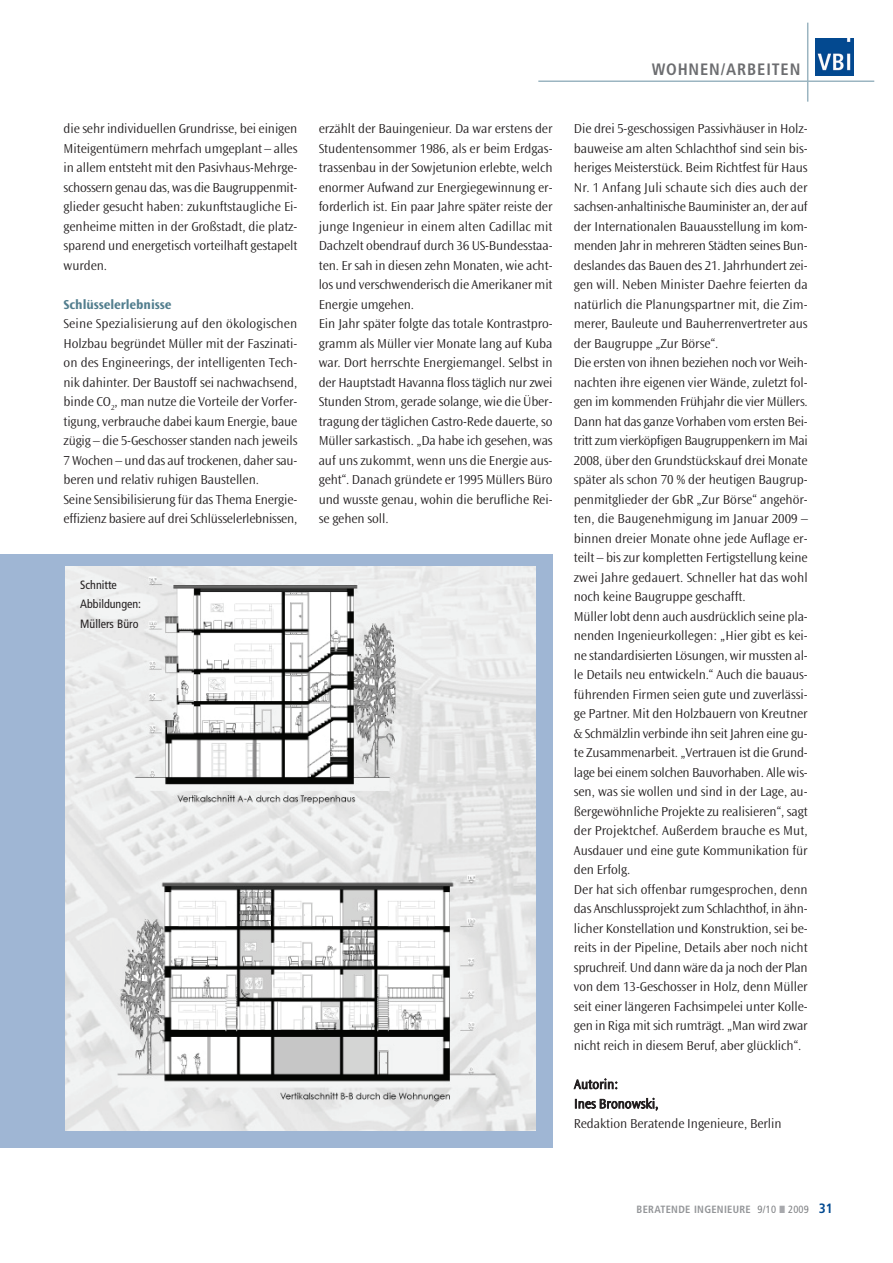
<style>
.page{position:relative;width:893px;height:1263px;background:#fff}
.page>*{position:absolute;margin:0;border:0;box-sizing:border-box;transform-origin:0 0}
.t1{font:700 condensed 16.5px "Frutiger";letter-spacing:.05em;color:#6c6d70}
.t2{font:13.5px/19.5px "Ocean Sans MM 310 475";letter-spacing:-.005em;color:#231f20}
.t3{font:13.5px "Ocean Sans MM 648 475";letter-spacing:-.005em;color:#527e8e}
.t4{font:condensed 12px/19.5px "Frutiger";color:#231f20}
.t5{font:700 condensed 10.5px "Frutiger";letter-spacing:.025em;color:#939598}
.s1{font-weight:400;color:#808285}
.s2{color:#a8a9ad}
.s3{font-size:13.5px;color:#014990}
</style>
<div class="page">
<div style="left:0;top:554px;width:553px;height:594px;background:#9fb6d4"></div>
<hr style="left:538px;top:80px;width:336px;height:2px;background:#9bb5c1">
<hr style="left:807px;top:23px;width:1px;height:79px;background:#9bb5c1">
<img style="left:816px;top:38px;width:37px;height:38px">
<img style="left:66px;top:567px;width:470px;height:563px">
<p class="t2" style="left:64px;top:120px;width:235px;text-align:justify">die sehr individuellen Grundrisse, bei einigen Miteigentümern mehrfach umgeplant – alles in allem entsteht mit den Pasivhaus-Mehrge&shy;schossern genau das, was die Baugruppenmit&shy;glieder gesucht haben: zukunftstaugliche Ei&shy;genheime mitten in der Großstadt, die platz&shy;sparend und energetisch vorteilhaft gestapelt wurden.</p>
<p class="t3" style="left:64px;top:298px;width:109px">Schlüsselerlebnisse</p>
<p class="t2" style="left:64px;top:315px;width:235px">Seine Spezialisierung auf den ökologischen Holzbau begründet Müller mit der Faszinati&shy;on des Engineerings, der intelligenten Tech&shy;nik dahinter. Der Baustoff sei nachwachsend, binde CO<sub>2</sub>, man nutze die Vorteile der Vorfer&shy;tigung, verbrauche dabei kaum Energie, baue zügig – die 5-Geschosser standen nach jeweils 7 Wochen – und das auf trockenen, daher sau&shy;beren und relativ ruhigen Baustellen.<br>Seine Sensibilisierung für das Thema Energie&shy;effizienz basiere auf drei Schlüsselerlebnissen,</p>
<p class="t4" style="left:80px;top:576px;width:62px">Schnitte<br>Abbildungen:<br>Müllers Büro</p>
<p class="t1" style="left:652px;top:63px;width:150px">WOHNEN/ARBEITEN</p>
<p class="t2" style="left:319px;top:120px;width:235px">erzählt der Bauingenieur. Da war erstens der Studentensommer 1986, als er beim Erdgas&shy;trassenbau in der Sowjetunion erlebte, welch enormer Aufwand zur Energiegewinnung er&shy;forderlich ist. Ein paar Jahre später reiste der junge Ingenieur in einem alten Cadillac mit Dachzelt obendrauf durch 36 US-Bundesstaa&shy;ten. Er sah in diesen zehn Monaten, wie acht&shy;los und verschwenderisch die Amerikaner mit Energie umgehen.<br>Ein Jahr später folgte das totale Kontrastpro&shy;gramm als Müller vier Monate lang auf Kuba war. Dort herrschte Energiemangel. Selbst in der Hauptstadt Havanna floss täglich nur zwei Stunden Strom, gerade solange, wie die Über&shy;tragung der täglichen Castro-Rede dauerte, so Müller sarkastisch. „Da habe ich gesehen, was auf uns zukommt, wenn uns die Energie aus&shy;geht“. Danach gründete er 1995 Müllers Büro und wusste genau, wohin die berufliche Rei&shy;se gehen soll.</p>
<p class="t2" style="left:574px;top:120px;width:235px">Die drei 5-geschossigen Passivhäuser in Holz&shy;bauweise am alten Schlachthof sind sein bis&shy;heriges Meisterstück. Beim Richtfest für Haus Nr. 1 Anfang Juli schaute sich dies auch der sachsen-anhaltinische Bauminister an, der auf der Internationalen Bauausstellung im kom&shy;menden Jahr in mehreren Städten seines Bun&shy;deslandes das Bauen des 21. Jahrhundert zei&shy;gen will. Neben Minister Daehre feierten da natürlich die Planungspartner mit, die Zim&shy;merer, Bauleute und Bauherrenvertreter aus der Baugruppe „Zur Börse“.<br>Die ersten von ihnen beziehen noch vor Weih&shy;nachten ihre eigenen vier Wände, zuletzt fol&shy;gen im kommenden Frühjahr die vier Müllers.<br>Dann hat das ganze Vorhaben vom ersten Bei&shy;tritt zum vierköpfigen Baugruppenkern im Mai 2008, über den Grundstückskauf drei Monate später als schon 70 % der heutigen Baugrup&shy;penmitglieder der GbR „Zur Börse“ angehör&shy;ten, die Baugenehmigung im Januar 2009 – binnen dreier Monate ohne jede Auflage er&shy;teilt – bis zur kompletten Fertigstellung keine zwei Jahre gedauert. Schneller hat das wohl noch keine Baugruppe geschafft.<br>Müller lobt denn auch ausdrücklich seine pla&shy;nenden Ingenieurkollegen: „Hier gibt es kei&shy;ne standardisierten Lösungen, wir mussten al&shy;le Details neu entwickeln.“ Auch die bauaus&shy;führenden Firmen seien gute und zuverlässi&shy;ge Partner. Mit den Holzbauern von Kreutner &amp; Schmälzlin verbinde ihn seit Jahren eine gu&shy;te Zusammenarbeit. „Vertrauen ist die Grund&shy;lage bei einem solchen Bauvorhaben. Alle wis&shy;sen, was sie wollen und sind in der Lage, au&shy;ßergewöhnliche Projekte zu realisieren“, sagt der Projektchef. Außerdem brauche es Mut, Ausdauer und eine gute Kommunikation für den Erfolg.<br>Der hat sich offenbar rumgesprochen, denn das Anschlussprojekt zum Schlachthof, in ähn&shy;licher Konstellation und Konstruktion, sei be&shy;reits in der Pipeline, Details aber noch nicht spruchreif. Und dann wäre da ja noch der Plan von dem 13-Geschosser in Holz, denn Müller seit einer längeren Fachsimpelei unter Kolle&shy;gen in Riga mit sich rumträgt. „Man wird zwar nicht reich in diesem Beruf, aber glücklich“.</p>
<p class="t2" style="left:574px;top:1075px;width:209px">Autorin:<br>Ines Bronowski,<br>Redaktion Beratende Ingenieure, Berlin</p>
<p class="t5" style="left:637px;top:1205px;width:198px">BERATENDE INGENIEURE <span class="s1">9/10</span> <span class="s2">■</span> <span class="s1">2009</span> <span class="s3">31</span></p>
</div>
